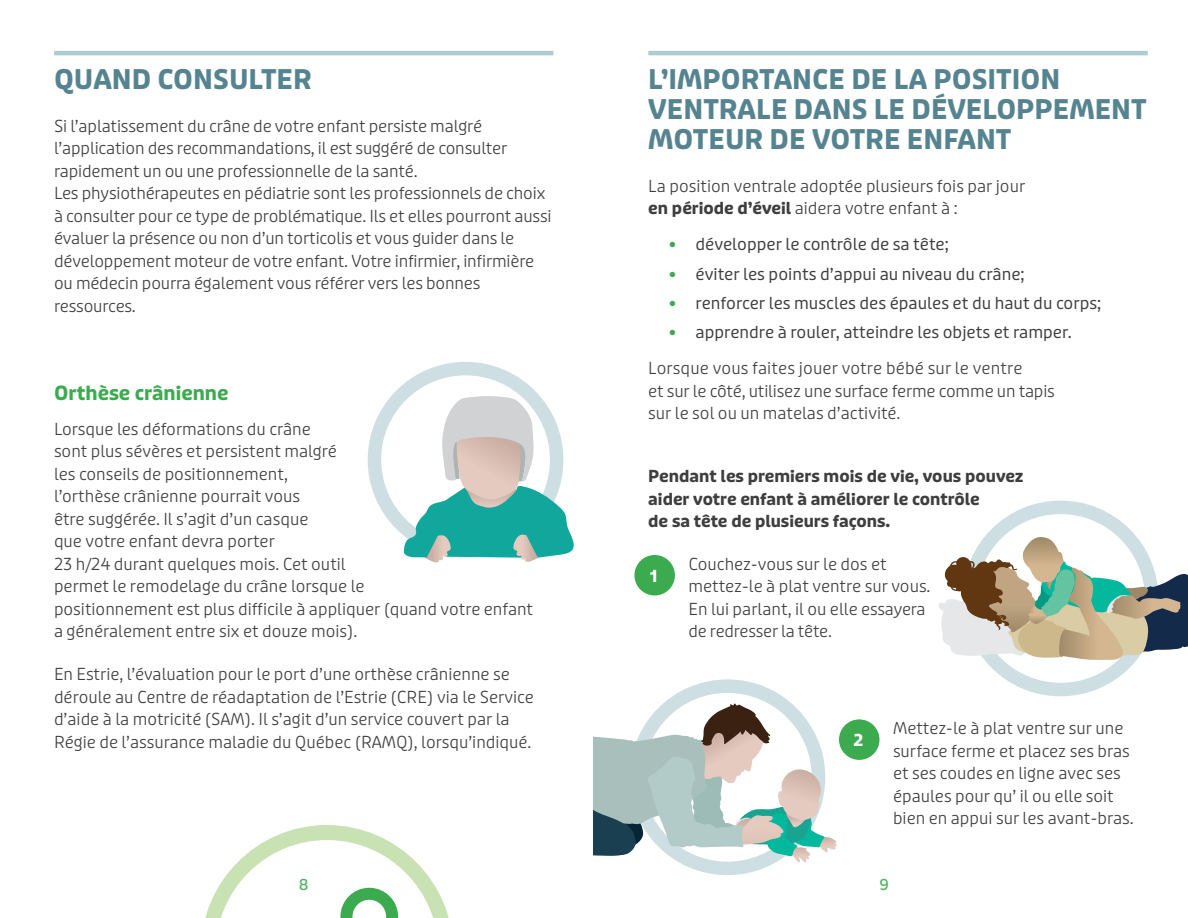
<style>
.page{position:relative;width:1188px;height:918px;background:#fff}
.page>*{position:absolute;margin:0;border:0;box-sizing:border-box;transform-origin:0 0}
.Sous-titre_4{font:700 27px/30px "Puffin Display";color:#558490}
.Sous-titre_2{font:700 19.5px "Puffin Display";color:#3cab4f}
.Texte_courant{font:300 16.5px/22.5px "Puffin Display";color:#3e3e3f}
.t1{font:16.5px "Puffin Display";color:#3e3e3f}
.Texte_courant-2{font:700 16.5px/22.5px "Puffin Display";color:#3e3e3f}
.Texte_courant-3{font:700 16.5px "Puffin Display";color:#fff}
.t2{font:500 15px "Puffin Display";color:#50b461}
.s1{font-weight:700}
.s2{font-family:"DIN Pro";font-weight:700;color:#3cab4f}
</style>
<div class="page">
<svg style="left:205px;top:825px;width:244px;height:93px"></svg>
<hr style="left:54px;top:51px;width:500px;height:4px;background:#aecdd3">
<svg style="left:374px;top:369px;width:183px;height:182px"></svg>
<div style="left:368px;top:362px;width:195px;height:196px;border:14px solid #cddfe3;border-radius:50%"></div>
<svg style="left:404px;top:396px;width:170px;height:166px"></svg>
<hr style="left:648px;top:51px;width:500px;height:4px;background:#aecdd3">
<svg style="left:969px;top:507px;width:183px;height:183px"></svg>
<div style="left:963px;top:501px;width:195px;height:195px;border:14px solid #cddfe3;border-radius:50%"></div>
<svg style="left:636px;top:686px;width:183px;height:182px"></svg>
<div style="left:630px;top:679px;width:195px;height:196px;border:14px solid #cddfe3;border-radius:50%"></div>
<svg style="left:938px;top:537px;width:250px;height:123px"></svg>
<svg style="left:594px;top:703px;width:243px;height:160px"></svg>
<div style="left:634px;top:555px;width:41px;height:41px;background:#3cab4f;border-radius:50%"></div>
<div style="left:839px;top:719px;width:41px;height:41px;background:#3cab4f;border-radius:50%"></div>
<p class="Sous-titre_4" style="left:54px;top:65px;width:260px">QUAND CONSULTER</p>
<p class="Texte_courant" style="left:54px;top:115px;width:499px">Si l’aplatissement du crâne de votre enfant persiste malgré l’application des recommandations, il est suggéré de consulter rapidement un ou une professionnelle de la santé.<br>Les physiothérapeutes en pédiatrie sont les professionnels de choix à consulter pour ce type de problématique. Ils et elles pourront aussi évaluer la présence ou non d’un torticolis et vous guider dans le développement moteur de votre enfant. Votre infirmier, infirmière ou médecin pourra également vous référer vers les bonnes ressources.</p>
<p class="Sous-titre_2" style="left:54px;top:381px;width:176px">Orthèse crânienne</p>
<p class="Texte_courant" style="left:54px;top:418px;width:481px">Lorsque les déformations du crâne<br>sont plus sévères et persistent malgré<br>les conseils de positionnement,<br>l’orthèse crânienne pourrait vous<br>être suggérée. Il s’agit d’un casque<br>que votre enfant devra porter<br>23 h/24 durant quelques mois. Cet outil<br>permet le remodelage du crâne lorsque le<br>positionnement est plus difficile à appliquer (quand votre enfant a généralement entre six et douze mois).</p>
<p class="Texte_courant" style="left:54px;top:663px;width:481px">En Estrie, l’évaluation pour le port d’une orthèse crânienne se déroule au Centre de réadaptation de l’Estrie (CRE) via le Service d’aide à la motricité (SAM). Il s’agit d’un service couvert par la Régie de l’assurance maladie du Québec (RAMQ), lorsqu’indiqué.</p>
<p class="Sous-titre_4" style="left:648px;top:65px;width:500px">L’IMPORTANCE DE LA POSITION<br>VENTRALE DANS LE DÉVELOPPEMENT<br>MOTEUR DE VOTRE ENFANT</p>
<p class="Texte_courant" style="left:648px;top:175px;width:378px">La position ventrale adoptée plusieurs fois par jour <span class="s1">en période d’éveil</span> aidera votre enfant à :</p>
<p class="t1" style="left:669px;top:235px;width:282px"><span class="s2">•</span> développer le contrôle de sa tête;</p>
<p class="t1" style="left:669px;top:264px;width:357px"><span class="s2">•</span> éviter les points d’appui au niveau du crâne;</p>
<p class="t1" style="left:669px;top:293px;width:434px"><span class="s2">•</span> renforcer les muscles des épaules et du haut du corps;</p>
<p class="t1" style="left:669px;top:323px;width:405px"><span class="s2">•</span> apprendre à rouler, atteindre les objets et ramper.</p>
<p class="Texte_courant" style="left:648px;top:357px;width:408px">Lorsque vous faites jouer votre bébé sur le ventre<br>et sur le côté, utilisez une surface ferme comme un tapis sur le sol ou un matelas d’activité.</p>
<p class="Texte_courant-2" style="left:648px;top:465px;width:377px">Pendant les premiers mois de vie, vous pouvez aider votre enfant à améliorer le contrôle<br>de sa tête de plusieurs façons.</p>
<p class="Texte_courant" style="left:688px;top:553px;width:244px">Couchez-vous sur le dos et mettez-le à plat ventre sur vous.<br>En lui parlant, il ou elle essayera de redresser la tête.</p>
<p class="Texte_courant-3" style="left:650px;top:566px;width:9px">1</p>
<p class="Texte_courant-3" style="left:854px;top:730px;width:11px">2</p>
<p class="Texte_courant" style="left:893px;top:717px;width:242px">Mettez-le à plat ventre sur une surface ferme et placez ses bras et ses coudes en ligne avec ses épaules pour qu’ il ou elle soit bien en appui sur les avant-bras.</p>
<p class="t2" style="left:299px;top:876px;width:11px">8</p>
<p class="t2" style="left:879px;top:876px;width:11px">9</p>
</div>
